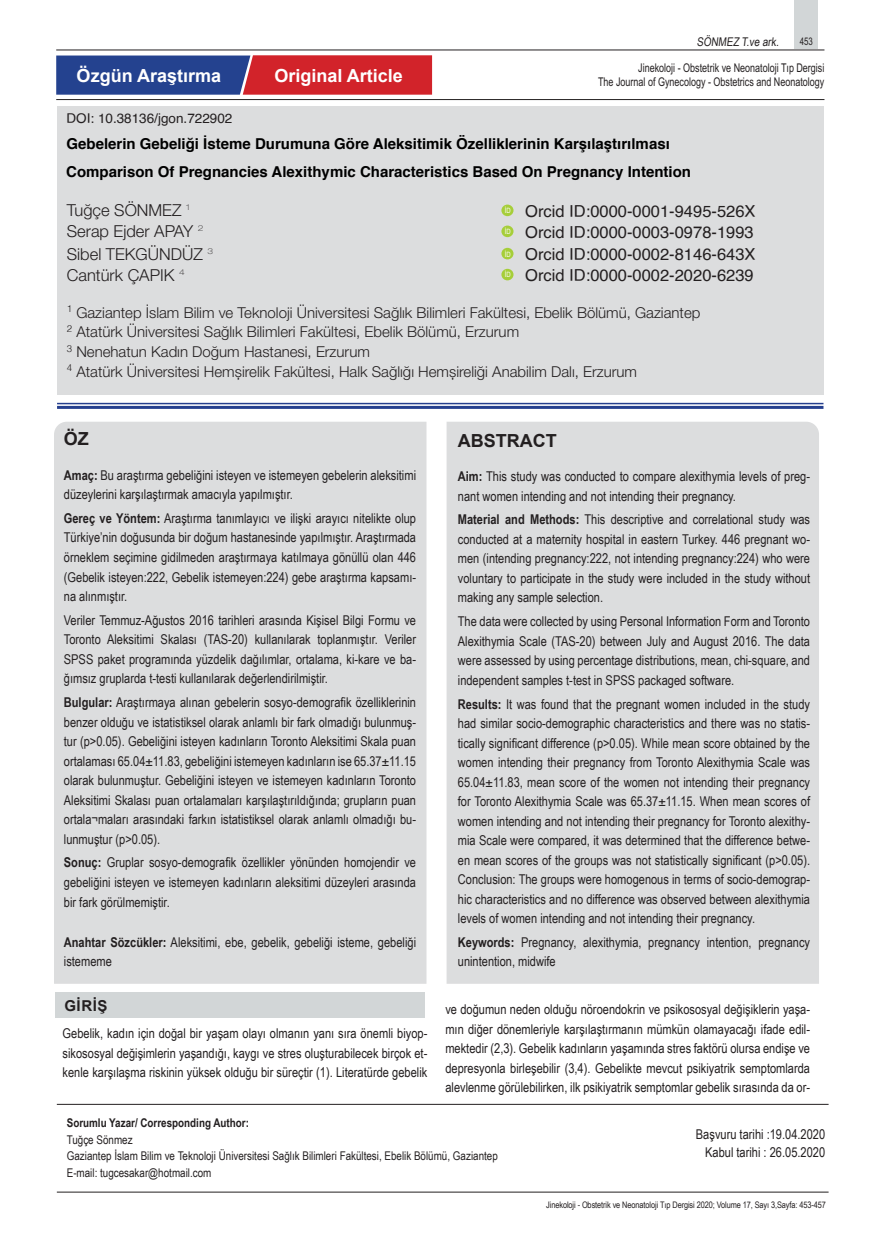
<style>
.page{position:relative;width:876px;height:1234px;background:#fff}
.page>*{position:absolute;margin:0;border:0;box-sizing:border-box;transform-origin:0 0}
.Normal_wrd_1{font:700 18px "Arial";color:#fff}
.Normal_wrd_1-2{font:700 18px "Arial";color:#231f20}
.Normal_wrd_1-3{font:16.5px "Helvetica";color:#231f20}
.Normal_wrd_1-4{font:300 16.5px "Helvetica Neue LT Pro";color:#231f20}
.Normal_wrd_1-5{font:300 15px "Helvetica Neue LT Pro";color:#231f20}
.Normal_wrd_1-6{font:700 15px "Helvetica";color:#000}
.Normal_wrd_1-7{font:700 15px "Arial";letter-spacing:.035em;color:#231f20}
.Normal_wrd_1-8{font:13.5px/19.5px "Arial Narrow";color:#231f20;text-align:justify}
.Normal_wrd_1-9{font:13.5px "Helvetica";color:#231f20}
.Normal_wrd_1-10{font:12px "Arial Narrow";color:#231f20}
.t1{font:12px "Arial Th";color:#231f20}
.Normal_wrd_1-11{font:700 12px "Arial Narrow";color:#231f20}
.t2{font:10.5px "Arial Th";color:#231f20}
.Normal_wrd_1-12{font:9px "Arial Narrow";letter-spacing:-.01em;color:#231f20}
.Normal_wrd_1-13{font:7.2px "Arial Narrow";letter-spacing:.04em;color:#fff}
.s1{font-weight:700}
</style>
<div class="page">
<svg style="left:56px;top:55px;width:376px;height:40px;background:#7d3861"></svg>
<div style="left:57px;top:107px;width:766px;height:288px;background:#dcddde"></div>
<div style="left:54px;top:421px;width:372px;height:562px;background:#dcddde"></div>
<div style="left:446px;top:421px;width:373px;height:562px;background:#dcddde"></div>
<hr style="left:57px;top:1103px;width:771px;height:1px;background:#231f20">
<hr style="left:57px;top:1191px;width:771px;height:1px;background:#231f20">
<hr style="left:57px;top:406px;width:766px;height:3px;background:#253f8e">
<hr style="left:57px;top:403px;width:766px;height:1px;background:#253f8e">
<hr style="left:56px;top:99px;width:768px;height:1px;background:#231f20">
<hr style="left:56px;top:50px;width:768px;height:1px;background:#231f20">
<div style="left:501px;top:204px;width:12px;height:12px;background:#a6ce39;border-radius:50%"></div>
<div style="left:501px;top:248px;width:12px;height:11px;background:#a6ce39;border-radius:50%"></div>
<div style="left:501px;top:225px;width:12px;height:12px;background:#a6ce39;border-radius:50%"></div>
<div style="left:501px;top:269px;width:12px;height:11px;background:#a6ce39;border-radius:50%"></div>
<div style="left:794px;top:0;width:24px;height:48px;background:#d2d6d7"></div>
<div style="left:55px;top:991px;width:370px;height:26px;background:#d2d6d7"></div>
<p class="Normal_wrd_1" style="left:77px;top:63px;width:146px">Özgün Araştırma</p>
<p class="Normal_wrd_1" style="left:274px;top:63px;width:130px">Original Article</p>
<p class="Normal_wrd_1-9" style="left:66px;top:108px;width:167px">DOI: 10.38136/jgon.722902</p>
<p class="Normal_wrd_1-10" style="left:697px;top:32px;width:85px">SÖNMEZ T.ve ark.</p>
<p class="t2" style="left:799px;top:36px;width:15px">453</p>
<p class="t1" style="left:638px;top:61px;width:188px">Jinekoloji - Obstetrik ve Neonatoloji Tıp Dergisi</p>
<p class="t1" style="left:598px;top:76px;width:228px">The Journal of Gynecology - Obstetrics and Neonatology</p>
<p class="Normal_wrd_1-6" style="left:66px;top:132px;width:605px">Gebelerin Gebeliği İsteme Durumuna Göre Aleksitimik Özelliklerinin Karşılaştırılması</p>
<p class="Normal_wrd_1-6" style="left:66px;top:160px;width:626px">Comparison Of Pregnancies Alexithymic Characteristics Based On Pregnancy Intention</p>
<p class="Normal_wrd_1-4" style="left:67px;top:200px;width:124px">Tuğçe SÖNMEZ <sup>1</sup></p>
<p class="Normal_wrd_1-4" style="left:67px;top:243px;width:148px">Sibel TEKGÜNDÜZ <sup>3</sup></p>
<p class="Normal_wrd_1-3" style="left:525px;top:198px;width:232px">Orcid ID:0000-0001-9495-526X</p>
<p class="Normal_wrd_1-3" style="left:525px;top:242px;width:232px">Orcid ID:0000-0002-8146-643X</p>
<p class="Normal_wrd_1-13" style="left:504px;top:205px;width:8px">İD</p>
<p class="Normal_wrd_1-13" style="left:504px;top:248px;width:8px">İD</p>
<p class="Normal_wrd_1-4" style="left:67px;top:221px;width:138px">Serap Ejder APAY <sup>2</sup></p>
<p class="Normal_wrd_1-4" style="left:67px;top:264px;width:119px">Cantürk ÇAPIK <sup>4</sup></p>
<p class="Normal_wrd_1-3" style="left:525px;top:219px;width:230px">Orcid ID:0000-0003-0978-1993</p>
<p class="Normal_wrd_1-3" style="left:525px;top:262px;width:230px">Orcid ID:0000-0002-2020-6239</p>
<p class="Normal_wrd_1-5" style="left:67px;top:303px;width:635px"><sup>1</sup> Gaziantep İslam Bilim ve Teknoloji Üniversitesi Sağlık Bilimleri Fakültesi, Ebelik Bölümü, Gaziantep</p>
<p class="Normal_wrd_1-5" style="left:67px;top:323px;width:454px"><sup>2</sup> Atatürk Üniversitesi Sağlık Bilimleri Fakültesi, Ebelik Bölümü, Erzurum</p>
<p class="Normal_wrd_1-5" style="left:67px;top:342px;width:304px"><sup>3</sup> Nenehatun Kadın Doğum Hastanesi, Erzurum</p>
<p class="Normal_wrd_1-5" style="left:67px;top:362px;width:571px"><sup>4</sup> Atatürk Üniversitesi Hemşirelik Fakültesi, Halk Sağlığı Hemşireliği Anabilim Dalı, Erzurum</p>
<p class="Normal_wrd_1-13" style="left:504px;top:226px;width:8px">İD</p>
<p class="Normal_wrd_1-13" style="left:504px;top:269px;width:8px">İD</p>
<p class="Normal_wrd_1-2" style="left:64px;top:426px;width:27px">ÖZ</p>
<p class="Normal_wrd_1-8" style="left:64px;top:464px;width:354px"><span class="s1">Amaç:</span> Bu araştırma gebeliğini isteyen ve istemeyen gebelerin aleksitimi düzeylerini karşılaştırmak amacıyla yapılmıştır.</p>
<p class="Normal_wrd_1-8" style="left:64px;top:508px;width:354px"><span class="s1">Gereç ve Yöntem:</span> Araştırma tanımlayıcı ve ilişki arayıcı nitelikte olup Türkiye’nin doğusunda bir doğum hastanesinde yapılmıştır. Araştırmada örneklem seçimine gidilmeden araştırmaya katılmaya gönüllü olan 446 (Gebelik isteyen:222, Gebelik istemeyen:224) gebe araştırma kapsamı&shy;na alınmıştır.</p>
<p class="Normal_wrd_1-8" style="left:64px;top:609px;width:354px">Veriler Temmuz-Ağustos 2016 tarihleri arasında Kişisel Bilgi Formu ve Toronto Aleksitimi Skalası (TAS-20) kullanılarak toplanmıştır. Veriler SPSS paket programında yüzdelik dağılımlar, ortalama, ki-kare ve ba&shy;ğımsız gruplarda t-testi kullanılarak değerlendirilmiştir.</p>
<p class="Normal_wrd_1-8" style="left:64px;top:692px;width:354px"><span class="s1">Bulgular:</span> Araştırmaya alınan gebelerin sosyo-demografik özelliklerinin benzer olduğu ve istatistiksel olarak anlamlı bir fark olmadığı bulunmuş&shy;tur (p&gt;0.05). Gebeliğini isteyen kadınların Toronto Aleksitimi Skala puan ortalaması 65.04±11.83, gebeliğini istemeyen kadınların ise 65.37±11.15 olarak bulunmuştur. Gebeliğini isteyen ve istemeyen kadınların Toronto Aleksitimi Skalası puan ortalamaları karşılaştırıldığında; grupların puan ortala¬maları arasındaki farkın istatistiksel olarak anlamlı olmadığı bu&shy;lunmuştur (p&gt;0.05).</p>
<p class="Normal_wrd_1-8" style="left:64px;top:852px;width:354px"><span class="s1">Sonuç:</span> Gruplar sosyo-demografik özellikler yönünden homojendir ve gebeliğini isteyen ve istemeyen kadınların aleksitimi düzeyleri arasında bir fark görülmemiştir.</p>
<p class="Normal_wrd_1-8" style="left:64px;top:931px;width:354px"><span class="s1">Anahtar Sözcükler:</span> Aleksitimi, ebe, gebelik, gebeliği isteme, gebeliği istememe</p>
<p class="Normal_wrd_1-7" style="left:64px;top:994px;width:44px">GIRIŞ</p>
<p class="Normal_wrd_1-8" style="left:63px;top:1022px;width:366px">Gebelik, kadın için doğal bir yaşam olayı olmanın yanı sıra önemli biyop&shy;sikososyal değişimlerin yaşandığı, kaygı ve stres oluşturabilecek birçok et&shy;kenle karşılaşma riskinin yüksek olduğu bir süreçtir (1). Literatürde gebelik</p>
<p class="Normal_wrd_1-2" style="left:458px;top:427px;width:100px">ABSTRACT</p>
<p class="Normal_wrd_1-8" style="left:458px;top:466px;width:354px"><span class="s1">Aim:</span> This study was conducted to compare alexithymia levels of preg&shy;nant women intending and not intending their pregnancy.</p>
<p class="Normal_wrd_1-8" style="left:458px;top:509px;width:354px"><span class="s1">Material and Methods:</span> This descriptive and correlational study was conducted at a maternity hospital in eastern Turkey. 446 pregnant wo&shy;men (intending pregnancy:222, not intending pregnancy:224) who were voluntary to participate in the study were included in the study without making any sample selection.</p>
<p class="Normal_wrd_1-8" style="left:458px;top:611px;width:354px">The data were collected by using Personal Information Form and Toronto Alexithymia Scale (TAS-20) between July and August 2016. The data were assessed by using percentage distributions, mean, chi-square, and independent samples t-test in SPSS packaged software.</p>
<p class="Normal_wrd_1-8" style="left:458px;top:693px;width:354px"><span class="s1">Results:</span> It was found that the pregnant women included in the study had similar socio-demographic characteristics and there was no statis&shy;tically significant difference (p&gt;0.05). While mean score obtained by the women intending their pregnancy from Toronto Alexithymia Scale was 65.04±11.83, mean score of the women not intending their pregnancy for Toronto Alexithymia Scale was 65.37±11.15. When mean scores of women intending and not intending their pregnancy for Toronto alexithy&shy;mia Scale were compared, it was determined that the difference betwe&shy;en mean scores of the groups was not statistically significant (p&gt;0.05).<br>Conclusion: The groups were homogenous in terms of socio-demograp&shy;hic characteristics and no difference was observed between alexithymia levels of women intending and not intending their pregnancy.</p>
<p class="Normal_wrd_1-8" style="left:458px;top:931px;width:354px"><span class="s1">Keywords:</span> Pregnancy, alexithymia, pregnancy intention, pregnancy unintention, midwife</p>
<p class="Normal_wrd_1-8" style="left:445px;top:999px;width:366px">ve doğumun neden olduğu nöroendokrin ve psikososyal değişiklerin yaşa&shy;mın diğer dönemleriyle karşılaştırmanın mümkün olamayacağı ifade edil&shy;mektedir (2,3). Gebelik kadınların yaşamında stres faktörü olursa endişe ve depresyonla birleşebilir (3,4). Gebelikte mevcut psikiyatrik semptomlarda alevlenme görülebilirken, ilk psikiyatrik semptomlar gebelik sırasında da or-</p>
<p class="Normal_wrd_1-11" style="left:67px;top:1113px;width:184px">Sorumlu Yazar/ Corresponding Author:</p>
<p class="Normal_wrd_1-10" style="left:67px;top:1130px;width:67px">Tuğçe Sönmez</p>
<p class="Normal_wrd_1-10" style="left:67px;top:1146px;width:432px">Gaziantep İslam Bilim ve Teknoloji Üniversitesi Sağlık Bilimleri Fakültesi, Ebelik Bölümü, Gaziantep</p>
<p class="Normal_wrd_1-10" style="left:67px;top:1163px;width:146px">E-mail: tugcesakar@hotmail.com</p>
<p class="Normal_wrd_1-8" style="left:696px;top:1123px;width:131px">Başvuru tarihi :19.04.2020</p>
<p class="Normal_wrd_1-8" style="left:705px;top:1141px;width:122px">Kabul tarihi : 26.05.2020</p>
<p class="Normal_wrd_1-12" style="left:546px;top:1197px;width:281px">Jinekoloji - Obstetrik ve Neonatoloji Tıp Dergisi 2020; Volume 17, Sayı 3,Sayfa: 453-457</p>
</div>
